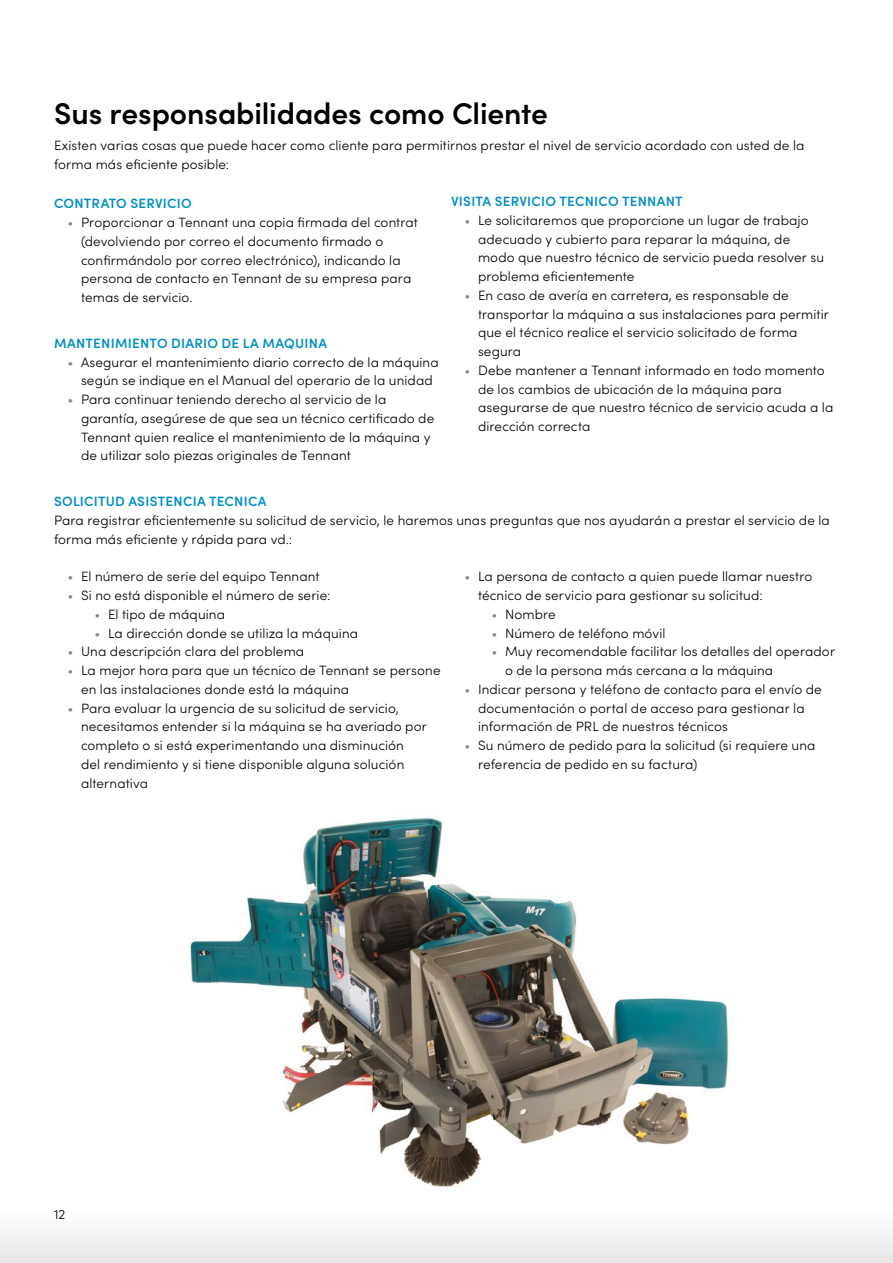
<style>
.page{position:relative;width:893px;height:1263px;background:#fff}
.page>*{position:absolute;margin:0;border:0;box-sizing:border-box;transform-origin:0 0}
.t1{font:600 30px "Sofia Pro";letter-spacing:-.005em;color:#000}
.t2{font:300 13.5px/18.8px "Sofia Pro";letter-spacing:.01em;color:#000}
.t3{font:600 13.5px "Sofia Pro";letter-spacing:.02em;color:#008fc3}
.s1{color:#898a8d}
</style>
<div class="page">
<div style="left:0;top:1209px;width:893px;height:54px;background:#f4f2f3"></div>
<img style="left:189px;top:818px;width:540px;height:370px">
<h1 class="t1" style="left:54px;top:91px;width:496px">Sus responsabilidades como Cliente</h1>
<p class="t2" style="left:54px;top:135px;width:752px">Existen varias cosas que puede hacer como cliente para permitirnos prestar el nivel de servicio acordado con usted de la forma más eficiente posible:</p>
<p class="t3" style="left:54px;top:193px;width:139px">CONTRATO SERVICIO</p>
<p class="t2" style="left:81px;top:212px;width:339px;text-indent:-14px"><span class="s1">•</span> Proporcionar a Tennant una copia firmada del contrat (devolviendo por correo el documento firmado o confirmándolo por correo electrónico), indicando la persona de contacto en Tennant de su empresa para temas de servicio.</p>
<p class="t3" style="left:54px;top:333px;width:275px">MANTENIMIENTO DIARIO DE LA MAQUINA</p>
<p class="t2" style="left:68px;top:352px;width:373px;text-align:center"><span class="s1">•</span> Asegurar el mantenimiento diario correcto de la máquina según se indique en el Manual del operario de la unidad</p>
<p class="t2" style="left:81px;top:389px;width:355px;text-indent:-14px"><span class="s1">•</span> Para continuar teniendo derecho al servicio de la garantía, asegúrese de que sea un técnico certificado de Tennant quien realice el mantenimiento de la máquina y de utilizar solo piezas originales de Tennant</p>
<p class="t3" style="left:451px;top:191px;width:233px">VISITA SERVICIO TECNICO TENNANT</p>
<p class="t2" style="left:478px;top:210px;width:348px;text-indent:-14px"><span class="s1">•</span> Le solicitaremos que proporcione un lugar de trabajo adecuado y cubierto para reparar la máquina, de modo que nuestro técnico de servicio pueda resolver su problema eficientemente</p>
<p class="t2" style="left:478px;top:285px;width:352px;text-indent:-14px"><span class="s1">•</span> En caso de avería en carretera, es responsable de transportar la máquina a sus instalaciones para permitir que el técnico realice el servicio solicitado de forma segura</p>
<p class="t2" style="left:478px;top:360px;width:357px;text-indent:-14px"><span class="s1">•</span> Debe mantener a Tennant informado en todo momento de los cambios de ubicación de la máquina para asegurarse de que nuestro técnico de servicio acuda a la dirección correcta</p>
<p class="t3" style="left:54px;top:491px;width:214px">SOLICITUD ASISTENCIA TECNICA</p>
<p class="t2" style="left:54px;top:510px;width:777px">Para registrar eficientemente su solicitud de servicio, le haremos unas preguntas que nos ayudarán a prestar el servicio de la forma más eficiente y rápida para vd.:</p>
<p class="t2" style="left:68px;top:566px;width:254px"><span class="s1">•</span> El número de serie del equipo Tennant</p>
<p class="t2" style="left:68px;top:585px;width:264px"><span class="s1">•</span> Si no está disponible el número de serie:</p>
<p class="t2" style="left:95px;top:604px;width:132px"><span class="s1">•</span> El tipo de máquina</p>
<p class="t2" style="left:95px;top:623px;width:265px"><span class="s1">•</span> La dirección donde se utiliza la máquina</p>
<p class="t2" style="left:68px;top:641px;width:238px"><span class="s1">•</span> Una descripción clara del problema</p>
<p class="t2" style="left:81px;top:660px;width:361px;text-indent:-14px"><span class="s1">•</span> La mejor hora para que un técnico de Tennant se persone en las instalaciones donde está la máquina</p>
<p class="t2" style="left:81px;top:698px;width:347px;text-indent:-14px"><span class="s1">•</span> Para evaluar la urgencia de su solicitud de servicio, necesitamos entender si la máquina se ha averiado por completo o si está experimentando una disminución<br>del rendimiento y si tiene disponible alguna solución alternativa</p>
<p class="t2" style="left:478px;top:566px;width:336px;text-indent:-14px"><span class="s1">•</span> La persona de contacto a quien puede llamar nuestro técnico de servicio para gestionar su solicitud:</p>
<p class="t2" style="left:491px;top:604px;width:66px"><span class="s1">•</span> Nombre</p>
<p class="t2" style="left:491px;top:623px;width:175px"><span class="s1">•</span> Número de teléfono móvil</p>
<p class="t2" style="left:505px;top:641px;width:332px;text-indent:-14px"><span class="s1">•</span> Muy recomendable facilitar los detalles del operador o de la persona más cercana a la máquina</p>
<p class="t2" style="left:478px;top:679px;width:345px;text-indent:-14px"><span class="s1">•</span> Indicar persona y teléfono de contacto para el envío de documentación o portal de acceso para gestionar la información de PRL de nuestros técnicos</p>
<p class="t2" style="left:478px;top:735px;width:339px;text-indent:-14px"><span class="s1">•</span> Su número de pedido para la solicitud (si requiere una referencia de pedido en su factura)</p>
<p class="t2" style="left:54px;top:1204px;width:13px">12</p>
</div>
